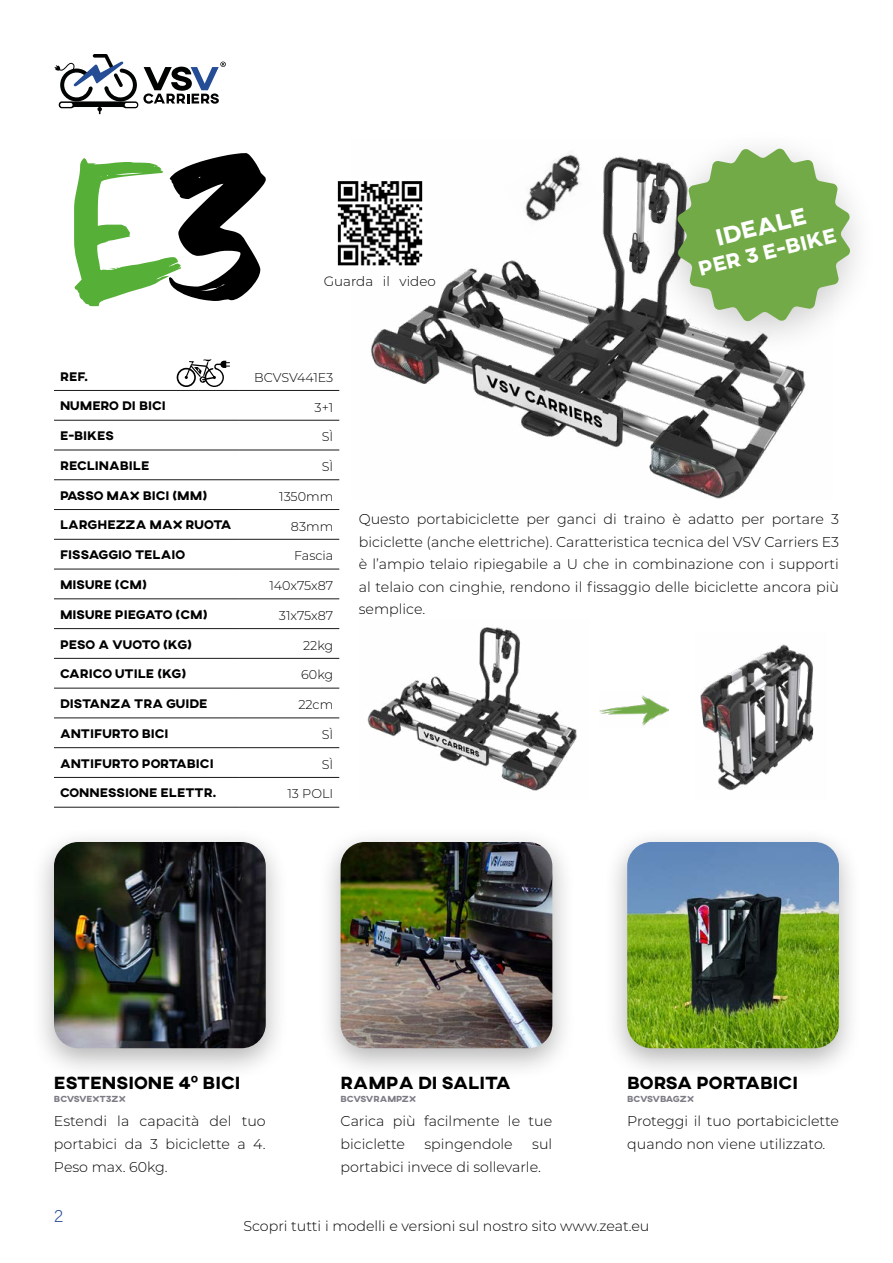
<style>
.page{position:relative;width:893px;height:1263px;background:#fff}
.page>*{position:absolute;margin:0;border:0;box-sizing:border-box;transform-origin:0 0}
.t1{font:800 24px "AXIS";color:#fff}
.t2{font:800 21px "AXIS";color:#fff}
.t3{font:800 18px "AXIS";color:#000}
.t4{font:18px "Acumin Variable Concept";color:#264d96}
.t5{font:300 14.25px/22.5px "Montserrat";color:#020203}
.t6{font:300 13.5px "Montserrat";color:#020203}
.t7{font:800 12.75px "AXIS";color:#000}
.t8{font:300 12.75px "Montserrat";color:#020203}
.t9{font:800 9px "AXIS";color:#7b7b85}
.t10{font:800 9px "AXIS";letter-spacing:-.04em;color:#7b7b85}
.s1{font-family:"Arial Nova";font-weight:700}
</style>
<div class="page">
<img style="left:371px;top:156px;width:435px;height:343px">
<svg style="left:55px;top:54px;width:171px;height:60px"></svg>
<svg style="left:74px;top:153px;width:192px;height:153px"></svg>
<hr style="left:54px;top:390px;width:185px;height:1px;background:#1a1a1a">
<hr style="left:239px;top:390px;width:100px;height:1px;background:#1a1a1a">
<hr style="left:54px;top:420px;width:185px;height:1px;background:#1a1a1a">
<hr style="left:239px;top:420px;width:100px;height:1px;background:#1a1a1a">
<hr style="left:54px;top:450px;width:185px;height:1px;background:#1a1a1a">
<hr style="left:239px;top:450px;width:100px;height:1px;background:#1a1a1a">
<hr style="left:54px;top:479px;width:185px;height:1px;background:#1a1a1a">
<hr style="left:239px;top:479px;width:100px;height:1px;background:#1a1a1a">
<hr style="left:54px;top:509px;width:185px;height:1px;background:#1a1a1a">
<hr style="left:239px;top:509px;width:100px;height:1px;background:#1a1a1a">
<hr style="left:54px;top:598px;width:185px;height:1px;background:#1a1a1a">
<hr style="left:239px;top:598px;width:100px;height:1px;background:#1a1a1a">
<hr style="left:54px;top:628px;width:185px;height:1px;background:#1a1a1a">
<hr style="left:239px;top:628px;width:100px;height:1px;background:#1a1a1a">
<hr style="left:54px;top:658px;width:185px;height:1px;background:#1a1a1a">
<hr style="left:239px;top:658px;width:100px;height:1px;background:#1a1a1a">
<hr style="left:54px;top:688px;width:185px;height:1px;background:#1a1a1a">
<hr style="left:239px;top:688px;width:100px;height:1px;background:#1a1a1a">
<hr style="left:54px;top:717px;width:185px;height:1px;background:#1a1a1a">
<hr style="left:239px;top:717px;width:100px;height:1px;background:#1a1a1a">
<hr style="left:54px;top:747px;width:185px;height:1px;background:#1a1a1a">
<hr style="left:239px;top:747px;width:100px;height:1px;background:#1a1a1a">
<hr style="left:54px;top:777px;width:185px;height:1px;background:#1a1a1a">
<hr style="left:239px;top:777px;width:100px;height:1px;background:#1a1a1a">
<hr style="left:54px;top:807px;width:185px;height:1px;background:#1a1a1a">
<hr style="left:239px;top:807px;width:100px;height:1px;background:#1a1a1a">
<hr style="left:54px;top:539px;width:185px;height:1px;background:#1a1a1a">
<hr style="left:239px;top:539px;width:100px;height:1px;background:#1a1a1a">
<hr style="left:54px;top:569px;width:185px;height:1px;background:#1a1a1a">
<hr style="left:239px;top:569px;width:100px;height:1px;background:#1a1a1a">
<svg style="left:177px;top:359px;width:53px;height:28px"></svg>
<img style="left:337px;top:179px;width:87px;height:89px">
<div style="left:647px;top:126px;width:234px;height:234px;background:#000;opacity:.2"></div>
<svg style="left:677px;top:148px;width:174px;height:174px"></svg>
<img style="left:600px;top:695px;width:68px;height:31px">
<img style="left:367px;top:627px;width:210px;height:164px">
<img style="left:700px;top:644px;width:114px;height:147px">
<img style="left:503px;top:154px;width:97px;height:81px">
<div style="left:30px;top:827px;width:260px;height:254px;background:#000;opacity:.3"></div>
<img style="left:54px;top:842px;width:212px;height:206px">
<div style="left:317px;top:827px;width:259px;height:254px;background:#000;opacity:.3"></div>
<img style="left:341px;top:842px;width:211px;height:206px">
<div style="left:603px;top:827px;width:260px;height:254px;background:#000;opacity:.3"></div>
<img style="left:627px;top:842px;width:212px;height:206px">
<p class="t6" style="left:324px;top:272px;width:114px">Guarda il video</p>
<h1 class="t1" style="left:712px;top:222px;width:94px;rotate:-14deg">IDEALE</h1>
<h2 class="t2" style="left:695px;top:255px;width:143px;rotate:-14deg">PER 3 E-BIKE</h2>
<p class="t7" style="left:60px;top:368px;width:29px">REF.</p>
<p class="t8" style="left:254px;top:369px;width:81px">BCVSV441E3</p>
<p class="t7" style="left:60px;top:398px;width:107px">NUMERO DI BICI</p>
<p class="t8" style="left:315px;top:398px;width:20px">3+1</p>
<p class="t7" style="left:60px;top:427px;width:56px">E-BIKES</p>
<p class="t8" style="left:322px;top:428px;width:13px">SÌ</p>
<p class="t7" style="left:60px;top:457px;width:91px">RECLINABILE</p>
<p class="t8" style="left:322px;top:458px;width:13px">SÌ</p>
<p class="t7" style="left:60px;top:487px;width:149px">PASSO MAX BICI (MM)</p>
<p class="t8" style="left:279px;top:488px;width:56px">1350mm</p>
<p class="t7" style="left:60px;top:517px;width:173px">LARGHEZZA MAX RUOTA</p>
<p class="t8" style="left:291px;top:517px;width:44px">83mm</p>
<p class="t7" style="left:60px;top:546px;width:127px">FISSAGGIO TELAIO</p>
<p class="t8" style="left:294px;top:547px;width:41px">Fascia</p>
<p class="t7" style="left:60px;top:576px;width:88px">MISURE (CM)</p>
<p class="t8" style="left:269px;top:577px;width:65px">140x75x87</p>
<p class="t7" style="left:60px;top:606px;width:149px">MISURE PIEGATO (CM)</p>
<p class="t8" style="left:279px;top:607px;width:56px">31x75x87</p>
<p class="t7" style="left:60px;top:636px;width:134px">PESO A VUOTO (KG)</p>
<p class="t8" style="left:303px;top:636px;width:32px">22kg</p>
<p class="t7" style="left:60px;top:665px;width:128px">CARICO UTILE (KG)</p>
<p class="t8" style="left:301px;top:666px;width:33px">60kg</p>
<p class="t7" style="left:60px;top:695px;width:149px">DISTANZA TRA GUIDE</p>
<p class="t8" style="left:298px;top:696px;width:36px">22cm</p>
<p class="t7" style="left:60px;top:725px;width:110px">ANTIFURTO BICI</p>
<p class="t8" style="left:322px;top:726px;width:13px">SÌ</p>
<p class="t7" style="left:60px;top:755px;width:155px">ANTIFURTO PORTABICI</p>
<p class="t8" style="left:322px;top:755px;width:13px">SÌ</p>
<p class="t7" style="left:60px;top:784px;width:158px">CONNESSIONE ELETTR.</p>
<p class="t8" style="left:287px;top:785px;width:47px">13 POLI</p>
<p class="t5" style="left:359px;top:507px;width:482px;text-align:justify">Questo portabiciclette per ganci di traino è adatto per portare 3 biciclette (anche elettriche). Caratteristica tecnica del VSV Carriers E3 è l’ampio telaio ripiegabile a U che in combinazione con i supporti al telaio con cinghie, rendono il fissaggio delle biciclette ancora più semplice.</p>
<p class="t3" style="left:54px;top:1071px;width:188px">ESTENSIONE 4<span class="s1">º</span> BICI</p>
<p class="t3" style="left:341px;top:1071px;width:172px">RAMPA DI SALITA</p>
<p class="t3" style="left:627px;top:1071px;width:172px">BORSA PORTABICI</p>
<p class="t5" style="left:54px;top:1110px;width:213px;text-align:justify">Estendi la capacità del tuo portabici da 3 biciclette a 4.<br>Peso max. 60kg.</p>
<p class="t5" style="left:341px;top:1110px;width:213px">Carica più facilmente le tue biciclette</p>
<p class="t9" style="left:54px;top:1093px;width:73px">BCVSVEXT3ZX</p>
<p class="t9" style="left:341px;top:1093px;width:77px">BCVSVRAMPZX</p>
<p class="t10" style="left:627px;top:1093px;width:68px">BCVSVBAGZX</p>
<p class="t5" style="left:627px;top:1110px;width:213px">Proteggi il tuo portabiciclette quando non viene utilizzato.</p>
<p class="t5" style="left:341px;top:1132px;width:213px;text-indent:192px">sul portabici invece di sollevarle.</p>
<p class="t5" style="left:424px;top:1132px;width:90px">spingendole</p>
<p class="t4" style="left:54px;top:1203px;width:11px">2</p>
<p class="t5" style="left:243px;top:1214px;width:407px">Scopri tutti i modelli e versioni sul nostro sito www.zeat.eu</p>
</div>
